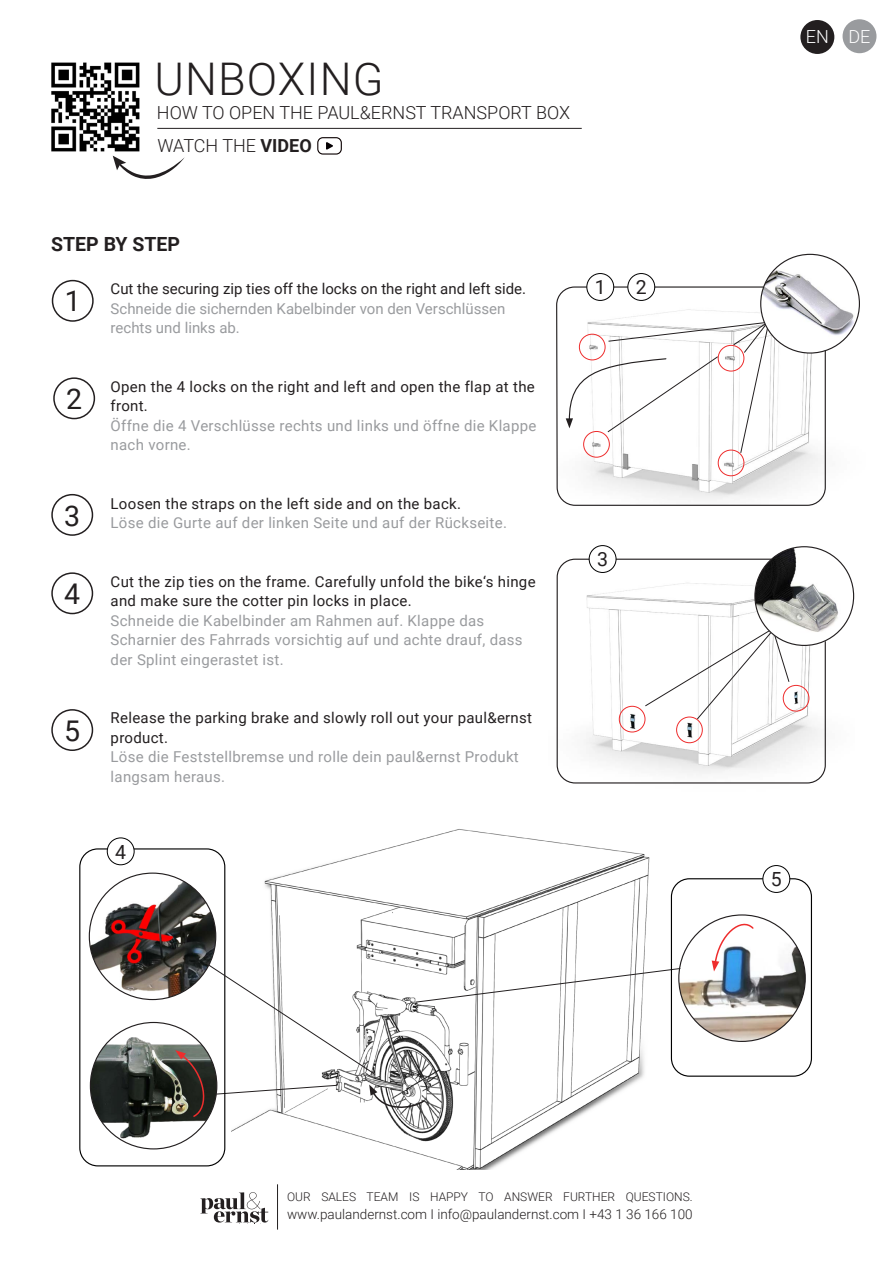
<style>
.page{position:relative;width:893px;height:1263px;background:#fff}
.page>*{position:absolute;margin:0;border:0;box-sizing:border-box;transform-origin:0 0}
.t1{font:300 45px "Roboto";letter-spacing:.025em;color:#231f20}
.t2{font:28.5px "Roboto";color:#231f20}
.t3{font:700 19.5px "Roboto";color:#231f20}
.t4{font:19.5px "Roboto";color:#231f20}
.t5{font:300 18px "Roboto";color:#231f20}
.t6{font:300 18px "Roboto";color:#fff}
.t7{font:15px/19.5px "Roboto";letter-spacing:.02em;color:#999b9e}
.t8{font:15px/19.5px "Roboto";letter-spacing:.02em;color:#231f20}
.t9{font:15px "Roboto";color:#999b9e}
.t10{font:15px "Roboto";color:#231f20}
.t11{font:300 13.5px "Roboto";color:#231f20}
.t12{font:300 12px "Roboto";color:#231f20}
.s1{font-weight:700}
</style>
<div class="page">
<img style="left:231px;top:829px;width:418px;height:340px">
<img style="left:761px;top:254px;width:98px;height:99px;border-radius:49px">
<img style="left:772px;top:547px;width:82px;height:94px">
<img style="left:90px;top:1022px;width:119px;height:116px">
<img style="left:679px;top:915px;width:126px;height:126px;border-radius:63px">
<svg style="left:556px;top:558px;width:270px;height:226px"></svg>
<div style="left:671px;top:878px;width:141px;height:199px;border:1px solid #000;border-radius:18px"></div>
<div style="left:79px;top:848px;width:146px;height:318px;border:1px solid #000;border-radius:18px"></div>
<svg style="left:556px;top:286px;width:270px;height:220px"></svg>
<div style="left:52px;top:280px;width:42px;height:42px;border:2px solid #231f20;border-radius:50%"></div>
<div style="left:107px;top:838px;width:27px;height:27px;background:#fff;border-radius:50%"></div>
<div style="left:107px;top:837px;width:28px;height:28px;border:1px solid #000001;border-radius:50%"></div>
<div style="left:763px;top:865px;width:27px;height:27px;background:#fff;border-radius:50%"></div>
<div style="left:762px;top:865px;width:28px;height:28px;border:1px solid #000001;border-radius:50%"></div>
<div style="left:589px;top:546px;width:27px;height:26px;background:#fff;border-radius:50%"></div>
<div style="left:589px;top:545px;width:27px;height:28px;border:1px solid #000001;border-radius:50%"></div>
<div style="left:587px;top:274px;width:27px;height:26px;background:#fff;border-radius:50%"></div>
<div style="left:586px;top:273px;width:28px;height:28px;border:1px solid #000001;border-radius:50%"></div>
<div style="left:628px;top:274px;width:27px;height:26px;background:#fff;border-radius:50%"></div>
<div style="left:627px;top:273px;width:28px;height:28px;border:1px solid #000001;border-radius:50%"></div>
<div style="left:53px;top:377px;width:42px;height:42px;border:2px solid #231f20;border-radius:50%"></div>
<div style="left:51px;top:494px;width:42px;height:42px;border:2px solid #231f20;border-radius:50%"></div>
<div style="left:51px;top:572px;width:42px;height:42px;border:2px solid #231f20;border-radius:50%"></div>
<div style="left:51px;top:709px;width:42px;height:42px;border:2px solid #231f20;border-radius:50%"></div>
<div style="left:800px;top:20px;width:34px;height:34px;background:#231f20;border-radius:50%"></div>
<div style="left:842px;top:19px;width:34px;height:34px;background:#999b9e;border-radius:50%"></div>
<img style="left:51px;top:62px;width:89px;height:90px">
<hr style="left:157px;top:128px;width:425px;height:1px;background:#231f20">
<div style="left:317px;top:137px;width:25px;height:18px;border:1px solid #0b0002;border-radius:5px"></div>
<svg style="left:326px;top:142px;width:7px;height:8px"></svg>
<svg style="left:113px;top:156px;width:72px;height:23px"></svg>
<svg style="left:200px;top:1192px;width:68px;height:30px"></svg>
<hr style="left:277px;top:1184px;width:1px;height:45px;background:#231f20">
<img style="left:89px;top:873px;width:127px;height:126px;border-radius:63px">
<svg style="left:566px;top:321px;width:202px;height:132px"></svg>
<svg style="left:175px;top:964px;width:506px;height:154px"></svg>
<svg style="left:712px;top:917px;width:43px;height:54px"></svg>
<h1 class="t1" style="left:154px;top:47px;width:231px">UNBOXING</h1>
<p class="t5" style="left:157px;top:100px;width:415px">HOW TO OPEN THE PAUL&amp;ERNST TRANSPORT BOX</p>
<p class="t5" style="left:158px;top:133px;width:156px">WATCH THE <span class="s1">VIDEO</span></p>
<p class="t3" style="left:51px;top:230px;width:130px">STEP BY STEP</p>
<p class="t10" style="left:111px;top:278px;width:417px">Cut the securing zip ties off the locks on the right and left side.</p>
<p class="t9" style="left:111px;top:298px;width:396px">Schneide die sichernden Kabelbinder von den Verschlüssen</p>
<p class="t9" style="left:111px;top:317px;width:131px">rechts und links ab.</p>
<p class="t2" style="left:65px;top:281px;width:18px">1</p>
<p class="t2" style="left:66px;top:379px;width:18px">2</p>
<p class="t2" style="left:64px;top:495px;width:18px">3</p>
<p class="t2" style="left:64px;top:574px;width:18px">4</p>
<p class="t2" style="left:64px;top:711px;width:18px">5</p>
<p class="t8" style="left:111px;top:376px;width:426px">Open the 4 locks on the right and left and open the flap at the front.</p>
<p class="t7" style="left:111px;top:415px;width:427px">Öffne die 4 Verschlüsse rechts und links und öffne die Klappe nach vorne.</p>
<p class="t8" style="left:111px;top:493px;width:352px">Loosen the straps on the left side and on the back.</p>
<p class="t7" style="left:111px;top:513px;width:398px">Löse die Gurte auf der linken Seite und auf der Rückseite.</p>
<p class="t8" style="left:111px;top:571px;width:426px">Cut the zip ties on the frame. Carefully unfold the bike‘s hinge and make sure the cotter pin locks in place.</p>
<p class="t7" style="left:111px;top:610px;width:414px">Schneide die Kabelbinder am Rahmen auf. Klappe das<br>Scharnier des Fahrrads vorsichtig auf und achte drauf, dass der Splint eingerastet ist.</p>
<p class="t8" style="left:111px;top:708px;width:423px">Release the parking brake and slowly roll out your paul&amp;ernst product.</p>
<p class="t7" style="left:111px;top:747px;width:410px">Löse die Feststellbremse und rolle dein paul&amp;ernst Produkt langsam heraus.</p>
<p class="t4" style="left:115px;top:838px;width:12px">4</p>
<p class="t4" style="left:595px;top:274px;width:12px">1</p>
<p class="t4" style="left:636px;top:274px;width:12px">2</p>
<p class="t4" style="left:597px;top:546px;width:12px">3</p>
<p class="t6" style="left:806px;top:24px;width:66px">EN DE</p>
<p class="t4" style="left:771px;top:866px;width:12px">5</p>
<p class="t12" style="left:287px;top:1188px;width:407px">OUR SALES TEAM IS HAPPY TO ANSWER FURTHER QUESTIONS.</p>
<p class="t11" style="left:287px;top:1205px;width:407px">www.paulandernst.com I info@paulandernst.com I +43 1 36 166 100</p>
</div>
